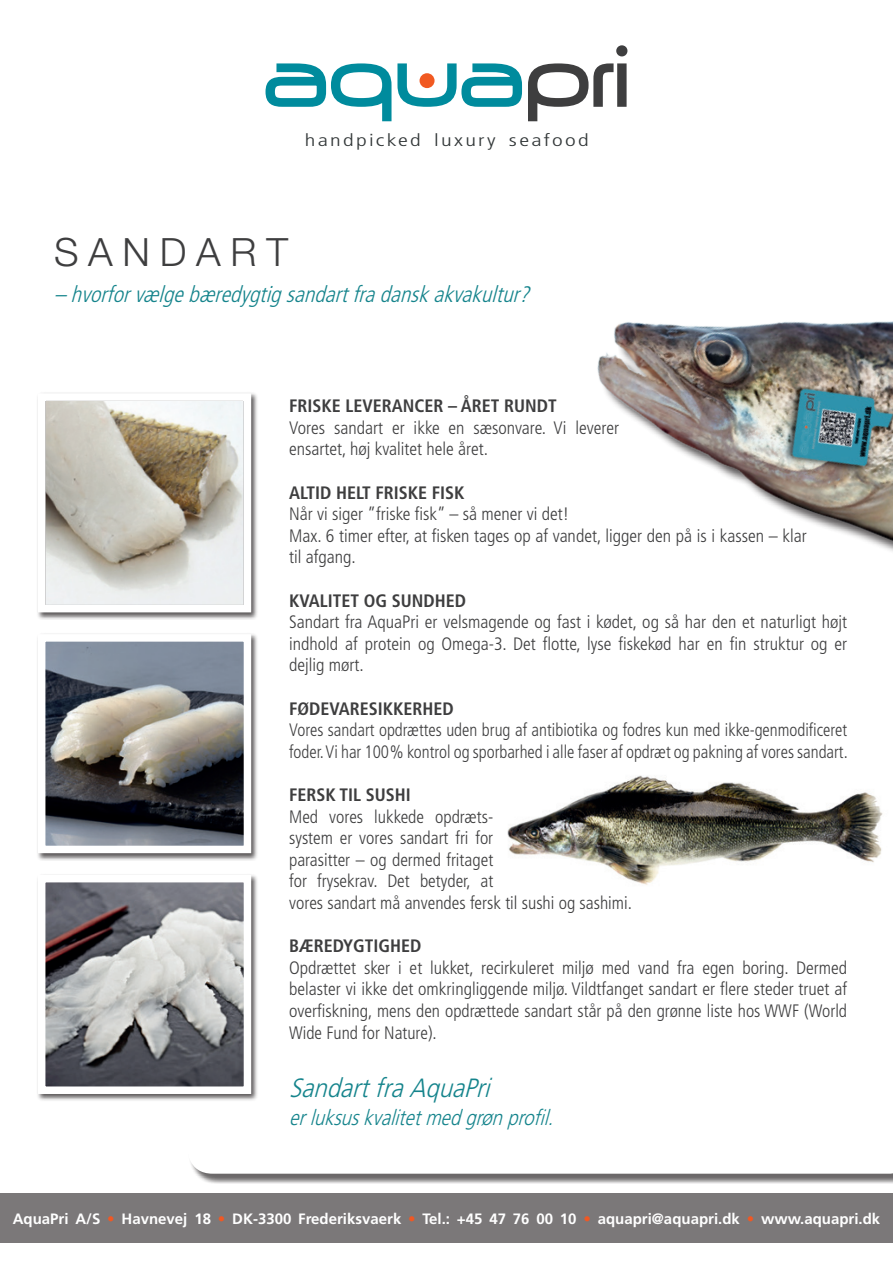
<style>
.page{position:relative;width:893px;height:1263px;background:#fff}
.page>*{position:absolute;margin:0;border:0;box-sizing:border-box;transform-origin:0 0}
.t1{font:300 39px "Helvetica Neue LT Pro";letter-spacing:.25em;color:#3e3e3f}
.t2{font:italic 300 26.4px "Frutiger LT Std";color:#15848c;scale:.91 1}
.t3{font:italic 300 condensed 22.5px "Frutiger LT Std";color:#15848c}
.t4{font:italic 300 21.45px "Frutiger LT Std";color:#15848c;scale:.86 1}
.t5{font:300 condensed 18px/21.6px "Frutiger LT Std";color:#3e3e3f}
.t6{font:300 condensed 18px/21.6px "Frutiger LT Std";color:#3e3e3f;scale:.95 1}
.t7{font:700 condensed 18px "Frutiger LT Std";color:#3e3e3f}
.t8{font:300 condensed 17.1px "Frutiger LT Std";letter-spacing:.1em;color:#323738;scale:1.35 1}
.t9{font:700 15px "Frutiger LT Std";color:#fff}
.s1{color:#ef5824}
</style>
<div class="page">
<div style="left:0;top:1193px;width:893px;height:49px;background:#7b7879"></div>
<div style="left:36px;top:392px;width:223px;height:228px;background:#231f20;opacity:.75"></div>
<svg style="left:36px;top:392px;width:219px;height:224px"></svg>
<div style="left:36px;top:873px;width:223px;height:229px;background:#231f20;opacity:.75"></div>
<svg style="left:36px;top:873px;width:219px;height:225px"></svg>
<img style="left:597px;top:321px;width:296px;height:230px">
<div style="left:501px;top:770px;width:392px;height:118px;background:#fff;opacity:.75"></div>
<svg style="left:265px;top:45px;width:363px;height:77px"></svg>
<div style="left:420px;top:73px;width:15px;height:15px;background:#f15921;border-radius:50%"></div>
<div style="left:36px;top:632px;width:223px;height:229px;background:#231f20;opacity:.75"></div>
<svg style="left:36px;top:632px;width:219px;height:225px"></svg>
<p class="t8" style="left:305px;top:130px;width:212px">handpicked luxury seafood</p>
<p class="t1" style="left:54px;top:229px;width:236px">SANDART</p>
<p class="t3" style="left:54px;top:281px;width:483px">–hvorforvælgebæredygtigsandartfradanskakvakultur?</p>
<p class="t7" style="left:289px;top:395px;width:269px">FRISKE LEVERANCER – ÅRET RUNDT</p>
<p class="t5" style="left:289px;top:417px;width:331px">Vores sandart er ikke en sæsonvare. Vi leverer ensartet, høj kvalitet hele året.</p>
<p class="t7" style="left:289px;top:482px;width:177px">ALTID HELT FRISKE FISK</p>
<p class="t5" style="left:289px;top:503px;width:281px">Når vi siger ”friske fisk” – så mener vi det!</p>
<p class="t5" style="left:289px;top:525px;width:519px">Max. 6 timer efter, at fisken tages op af vandet, ligger den på is i kassen – klar til afgang.</p>
<p class="t7" style="left:289px;top:590px;width:179px">KVALITET OG SUNDHED</p>
<p class="t5" style="left:289px;top:611px;width:560px;text-align:justify">Sandart fra AquaPri er velsmagende og fast i kødet, og så har den et naturligt højt indhold af protein og Omega-3. Det flotte, lyse fiskekød har en fin struktur og er dejlig mørt.</p>
<p class="t7" style="left:289px;top:698px;width:166px">FØDEVARESIKKERHED</p>
<p class="t6" style="left:289px;top:719px;width:590px">Vores sandart opdrættes uden brug af antibiotika og fodres kun med ikke-genmodificeret foder. Vi har 100% kontrol og sporbarhed i alle faser af opdræt og pakning af vores sandart.</p>
<p class="t7" style="left:289px;top:784px;width:123px">FERSK TIL SUSHI</p>
<p class="t5" style="left:289px;top:806px;width:344px">Med vores lukkede opdræts-<br>system er vores sandart fri for<br>parasitter – og dermed fritaget<br>for frysekrav. Det betyder, at<br>vores sandart må anvendes fersk til sushi og sashimi.</p>
<p class="t7" style="left:289px;top:935px;width:134px">BÆREDYGTIGHED</p>
<p class="t5" style="left:289px;top:957px;width:560px;text-align:justify">Opdrættet sker i et lukket, recirkuleret miljø med vand fra egen boring. Dermed belaster vi ikke det omkringliggende miljø. Vildtfanget sandart er flere steder truet af overfiskning, mens den opdrættede sandart står på den grønne liste hos WWF (World Wide Fund for Nature).</p>
<p class="t2" style="left:289px;top:1073px;width:230px">SandartfraAquaPri</p>
<p class="t4" style="left:289px;top:1105px;width:316px">erluksuskvalitetmedgrønprofil.</p>
<p class="t9" style="left:13px;top:1210px;width:869px">AquaPri A/S <span class="s1">•</span> Havnevej 18 <span class="s1">•</span> DK-3300 Frederiksvaerk <span class="s1">•</span> Tel.: +45 47 76 00 10 <span class="s1">•</span> aquapri@aquapri.dk <span class="s1">•</span> www.aquapri.dk</p>
</div>
